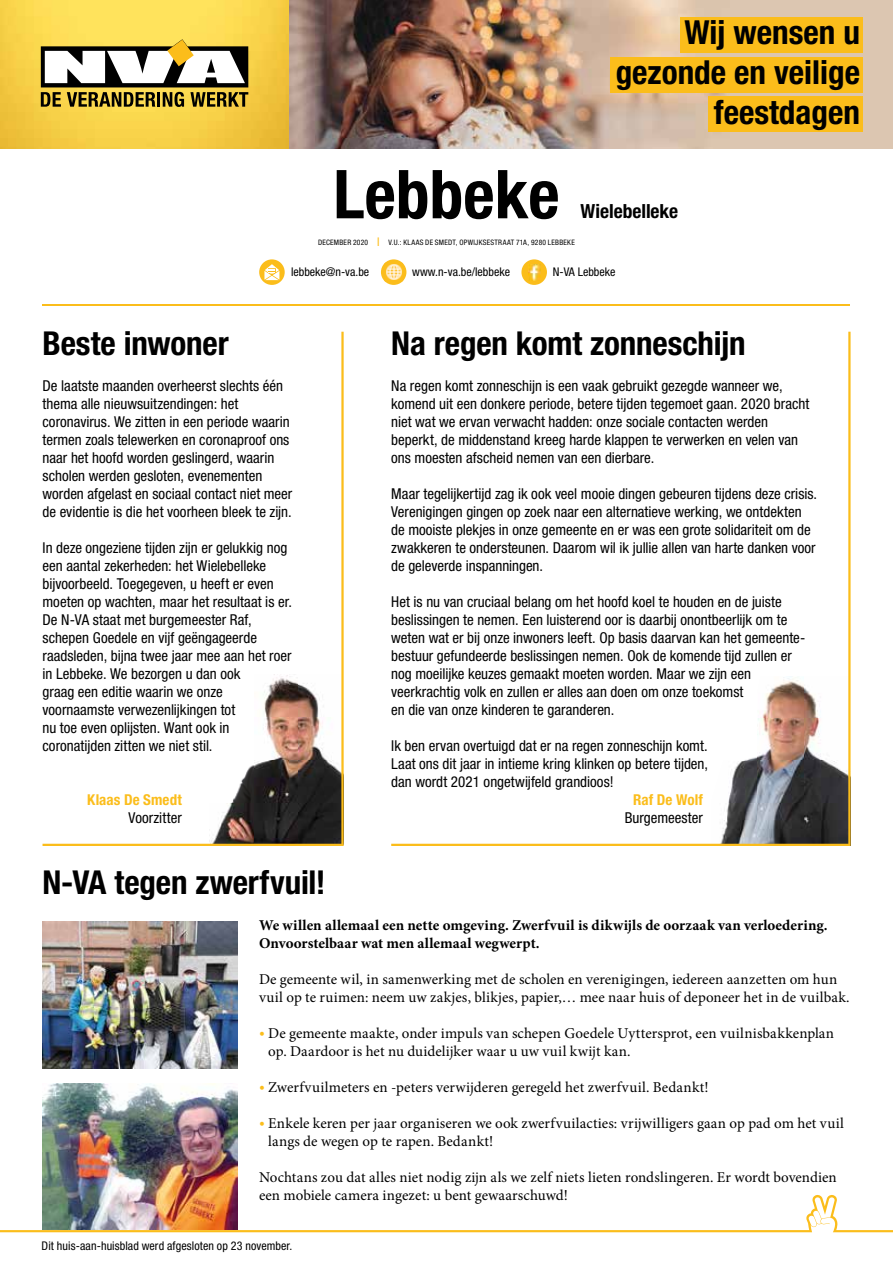
<style>
.page{position:relative;width:893px;height:1263px;background:#fff}
.page>*{position:absolute;margin:0;border:0;box-sizing:border-box;transform-origin:0 0}
.t1{font:700 condensed 67.5px "Helvetica Neue LT Std";color:#000}
.t2{font:700 condensed 33.15px/39.8px "Helvetica Neue LT Std";color:#000;text-align:right}
.t3{font:700 condensed 33px "Helvetica Neue LT Std";letter-spacing:-.005em;color:#000}
.t4{font:700 condensed 19.5px "Helvetica Neue LT Std";color:#000}
.t5{font:condensed 15px/18px "Helvetica Neue LT Std";color:#000}
.t6{font:15px/18px "Minion Pro";letter-spacing:.005em;color:#000}
.t7{font:700 15px/18px "Minion Pro";letter-spacing:.005em;color:#000}
.t8{font:700 condensed 15px "Helvetica Neue LT Std";letter-spacing:.005em;color:#fbbd1b}
.t9{font:condensed 12px "Helvetica Neue LT Std";letter-spacing:.005em;color:#000}
.t10{font:condensed 7.5px "Helvetica Neue LT Std";letter-spacing:.035em;color:#000}
.s1{font-size:12px;color:#fbbd1b}
.s2{color:#fbbd1b}
</style>
<div class="page">
<img style="left:0;top:0;width:289px;height:149px">
<svg style="left:41px;top:39px;width:207px;height:68px"></svg>
<hr style="left:43px;top:305px;width:807px;height:1px;background:#fbbd1b">
<div style="left:381px;top:259px;width:25px;height:26px;background:#fbbd1b;border-radius:50%"></div>
<img style="left:384px;top:263px;width:19px;height:19px">
<svg style="left:259px;top:259px;width:26px;height:26px"></svg>
<svg style="left:264px;top:264px;width:15px;height:16px"></svg>
<svg style="left:521px;top:259px;width:26px;height:26px"></svg>
<img style="left:528px;top:264px;width:12px;height:16px">
<svg style="left:391px;top:332px;width:460px;height:514px"></svg>
<img style="left:289px;top:0;width:604px;height:149px">
<div style="left:681px;top:17px;width:182px;height:35px;background:#fbbd1b"></div>
<div style="left:611px;top:57px;width:252px;height:36px;background:#fbbd1b"></div>
<div style="left:709px;top:96px;width:154px;height:36px;background:#fbbd1b"></div>
<svg style="left:43px;top:332px;width:301px;height:514px"></svg>
<img style="left:43px;top:1083px;width:195px;height:111px">
<img style="left:43px;top:922px;width:195px;height:146px">
<svg style="left:0;top:1194px;width:893px;height:38px"></svg>
<h1 class="t1" style="left:333px;top:153px;width:228px">Lebbeke</h1>
<h2 class="t2" style="left:616px;top:12px;width:246px">Wij wensen u gezonde en veilige feestdagen</h2>
<h3 class="t4" style="left:580px;top:200px;width:99px">Wielebelleke</h3>
<p class="t10" style="left:318px;top:238px;width:258px">DECEMBER 2020 <span class="s1">I</span> V.U.: KLAAS DE SMEDT, OPWIJKSESTRAAT 71A, 9280 LEBBEKE</p>
<p class="t9" style="left:291px;top:265px;width:80px">lebbeke@n-va.be</p>
<p class="t9" style="left:412px;top:265px;width:99px">www.n-va.be/lebbeke</p>
<p class="t9" style="left:553px;top:265px;width:64px">N-VA Lebbeke</p>
<h3 class="t3" style="left:43px;top:324px;width:188px">Beste inwoner</h3>
<p class="t5" style="left:43px;top:377px;width:251px">De laatste maanden overheerst slechts één thema alle nieuwsuitzendingen: het coronavirus. We zitten in een periode waarin termen zoals telewerken en coronaproof ons naar het hoofd worden geslingerd, waarin scholen werden gesloten, evenementen worden afgelast en sociaal contact niet meer de evidentie is die het voorheen bleek te zijn.</p>
<p class="t5" style="left:43px;top:539px;width:251px">In deze ongeziene tijden zijn er gelukkig nog een aantal zekerheden: het Wielebelleke bijvoorbeeld. Toegegeven, u heeft er even moeten op wachten, maar het resultaat is er.<br>De N-VA staat met burgemeester Raf, schepen Goedele en vijf geëngageerde raadsleden, bijna twee jaar mee aan het roer in Lebbeke. We bezorgen u dan ook<br>graag een editie waarin we onze voornaamste verwezenlijkingen tot<br>nu toe even oplijsten. Want ook in coronatijden zitten we niet stil.</p>
<p class="t8" style="left:87px;top:791px;width:96px">Klaas De Smedt</p>
<p class="t5" style="left:129px;top:809px;width:55px">Voorzitter</p>
<h3 class="t3" style="left:391px;top:324px;width:356px">Na regen komt zonneschijn</h3>
<p class="t5" style="left:391px;top:377px;width:420px">Na regen komt zonneschijn is een vaak gebruikt gezegde wanneer we, komend uit een donkere periode, betere tijden tegemoet gaan. 2020 bracht niet wat we ervan verwacht hadden: onze sociale contacten werden beperkt, de middenstand kreeg harde klappen te verwerken en velen van ons moesten afscheid nemen van een dierbare.</p>
<p class="t5" style="left:391px;top:485px;width:427px">Maar tegelijkertijd zag ik ook veel mooie dingen gebeuren tijdens deze crisis.<br>Verenigingen gingen op zoek naar een alternatieve werking, we ontdekten de mooiste plekjes in onze gemeente en er was een grote solidariteit om de zwakkeren te ondersteunen. Daarom wil ik jullie allen van harte danken voor de geleverde inspanningen.</p>
<p class="t5" style="left:391px;top:593px;width:416px">Het is nu van cruciaal belang om het hoofd koel te houden en de juiste beslissingen te nemen. Een luisterend oor is daarbij onontbeerlijk om te weten wat er bij onze inwoners leeft. Op basis daarvan kan het gemeente&shy;bestuur gefundeerde beslissingen nemen. Ook de komende tijd zullen er nog moeilijke keuzes gemaakt moeten worden. Maar we zijn een veerkrachtig volk en zullen er alles aan doen om onze toekomst<br>en die van onze kinderen te garanderen.</p>
<p class="t5" style="left:391px;top:737px;width:318px;text-align:justify">Ik ben ervan overtuigd dat er na regen zonneschijn komt.<br>Laat ons dit jaar in intieme kring klinken op betere tijden, dan wordt 2021 ongetwijfeld grandioos!</p>
<p class="t8" style="left:633px;top:791px;width:71px">Raf De Wolf</p>
<p class="t5" style="left:625px;top:809px;width:80px">Burgemeester</p>
<h3 class="t3" style="left:43px;top:862px;width:284px">N-VA tegen zwerfvuil!</h3>
<p class="t7" style="left:259px;top:916px;width:570px">We willen allemaal een nette omgeving. Zwerfvuil is dikwijls de oorzaak van verloedering.<br>Onvoorstelbaar wat men allemaal wegwerpt.</p>
<p class="t6" style="left:259px;top:970px;width:592px">De gemeente wil, in samenwerking met de scholen en verenigingen, iedereen aanzetten om hun vuil op te ruimen: neem uw zakjes, blikjes, papier,… mee naar huis of deponeer het in de vuilbak.</p>
<p class="t6" style="left:268px;top:1024px;width:567px;text-indent:-9px"><span class="s2">•</span> De gemeente maakte, onder impuls van schepen Goedele Uyttersprot, een vuilnisbakkenplan op. Daardoor is het nu duidelijker waar u uw vuil kwijt kan.</p>
<p class="t6" style="left:259px;top:1078px;width:451px"><span class="s2">•</span> Zwerfvuilmeters en -peters verwijderen geregeld het zwerfvuil. Bedankt!</p>
<p class="t6" style="left:268px;top:1114px;width:577px;text-indent:-9px"><span class="s2">•</span> Enkele keren per jaar organiseren we ook zwerfvuilacties: vrijwilligers gaan op pad om het vuil langs de wegen op te rapen. Bedankt!</p>
<p class="t6" style="left:259px;top:1168px;width:579px">Nochtans zou dat alles niet nodig zijn als we zelf niets lieten rondslingeren. Er wordt bovendien een mobiele camera ingezet: u bent gewaarschuwd!</p>
<p class="t9" style="left:42px;top:1239px;width:252px">Dit huis-aan-huisblad werd afgesloten op 23 november.</p>
</div>
